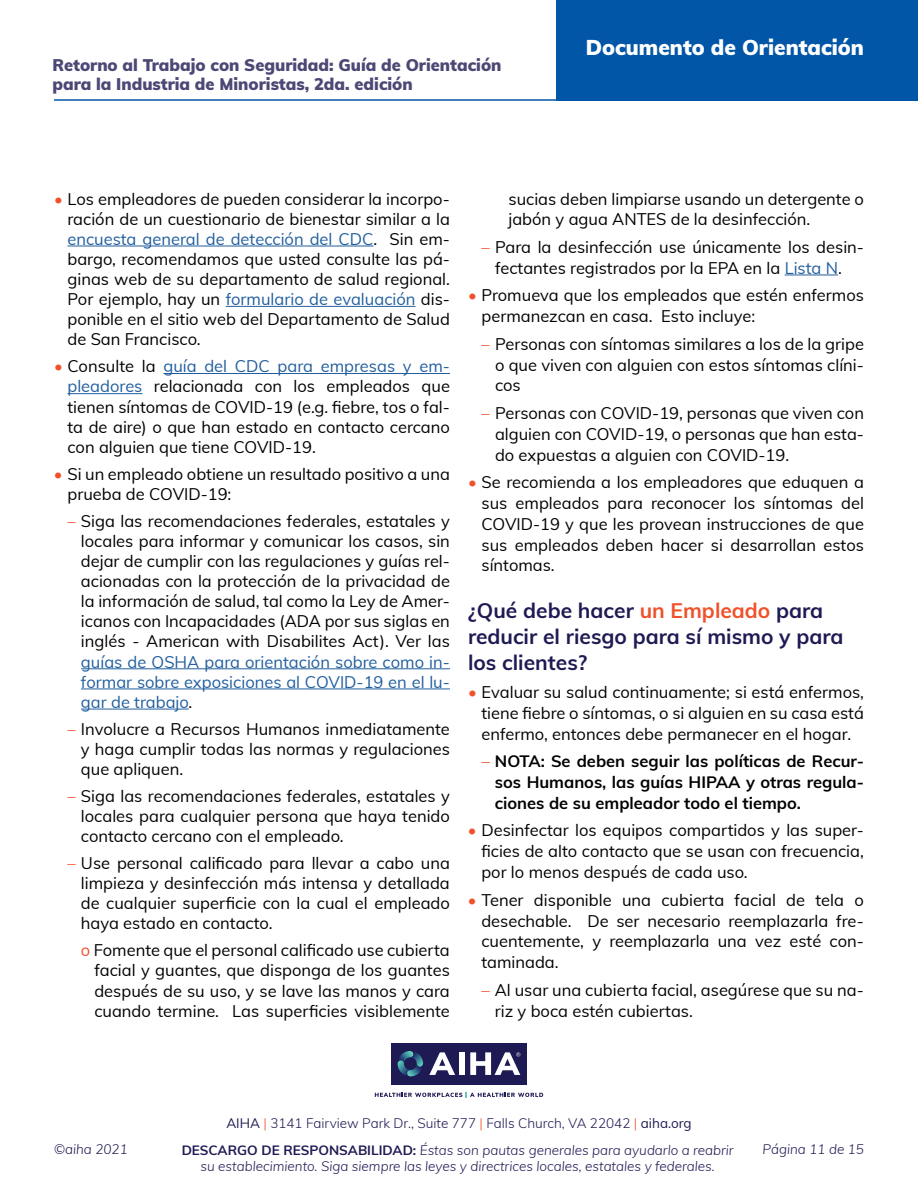
<style>
.page{position:relative;width:918px;height:1188px;background:#fff}
.page>*{position:absolute;margin:0;border:0;box-sizing:border-box;transform-origin:0 0}
.t1{font:700 21px/26.2px "Muli";color:#1e1a53}
.t2{font:900 21px "Muli";color:#fff}
.t3{font:16.5px/20.1px "Muli";color:#000;text-align:justify}
.t4{font:700 16.5px/20.9px "Muli";color:#000;text-align:justify}
.t5{font:16.5px/20.1px "Muli";color:#215e9e;text-align:justify}
.t6{font:900 16.5px/19.8px "Muli";color:#4b4875}
.t7{font:italic 300 13.5px/16.2px "Muli";color:#1e1a53;text-align:center}
.t8{font:300 13.5px "Muli";color:#1e1a53}
.s1{color:#f0512a}
.s2{color:#215e9e}
.s3{color:#000}
.s4{font-weight:400;color:#f0512a}
.s5{font-weight:400}
.s6{font-weight:700;font-style:normal}
</style>
<div class="page">
<hr style="left:54px;top:99px;width:537px;height:2px;background:#0256a7">
<div style="left:556px;top:0;width:362px;height:101px;background:#0256a7"></div>
<div style="left:391px;top:1043px;width:136px;height:42px;background:#1e1a53"></div>
<svg style="left:398px;top:1051px;width:25px;height:25px"></svg>
<svg style="left:375px;top:1092px;width:168px;height:5px"></svg>
<svg style="left:429px;top:1052px;width:26px;height:23px"></svg>
<div style="left:459px;top:1052px;width:6px;height:23px;background:#fff"></div>
<svg style="left:470px;top:1052px;width:50px;height:23px"></svg>
<hr style="left:68px;top:246px;width:306px;height:1px;background:#215e9e">
<hr style="left:226px;top:306px;width:189px;height:1px;background:#215e9e">
<hr style="left:163px;top:373px;width:287px;height:1px;background:#215e9e">
<hr style="left:68px;top:393px;width:75px;height:1px;background:#215e9e">
<hr style="left:81px;top:668px;width:369px;height:1px;background:#215e9e">
<hr style="left:81px;top:689px;width:369px;height:1px;background:#215e9e">
<hr style="left:81px;top:709px;width:108px;height:1px;background:#215e9e">
<hr style="left:785px;top:275px;width:53px;height:1px;background:#215e9e">
<p class="t6" style="left:52px;top:54px;width:451px">Retorno al Trabajo con Seguridad: Guía de Orientación para la Industria de Minoristas, 2da. edición</p>
<p class="t2" style="left:586px;top:32px;width:280px">Documento de Orientación</p>
<p class="t3" style="left:67px;top:188px;width:384px;text-indent:-13px"><span class="s1">•</span> Los empleadores de pueden considerar la incorpo&shy;ración de un cuestionario de bienestar similar a la <span class="s2">encuesta general de detección del CDC</span>. Sin em&shy;bargo, recomendamos que usted consulte las pá&shy;ginas web de su departamento de salud regional.<br>Por ejemplo, hay un <span class="s2">formulario de evaluación</span> dis&shy;ponible en el sitio web del Departamento de Salud de San Francisco.</p>
<p class="t3" style="left:67px;top:356px;width:384px;text-indent:-13px"><span class="s1">•</span> Consulte la <span class="s2">guía del CDC para empresas y em&shy;pleadores</span> relacionada con los empleados que tienen síntomas de COVID-19 (e.g. fiebre, tos o fal&shy;ta de aire) o que han estado en contacto cercano con alguien que tiene COVID-19.</p>
<p class="t3" style="left:67px;top:463px;width:384px;text-indent:-13px"><span class="s1">•</span> Si un empleado obtiene un resultado positivo a una prueba de COVID-19:</p>
<p class="t3" style="left:81px;top:510px;width:371px;text-indent:-13px"><span class="s1">–</span> Siga las recomendaciones federales, estatales y locales para informar y comunicar los casos, sin dejar de cumplir con las regulaciones y guías rel&shy;acionadas con la protección de la privacidad de la información de salud, tal como la Ley de Amer&shy;icanos con Incapacidades (ADA por sus siglas en inglés - American with Disabilites Act). Ver las</p>
<p class="t5" style="left:81px;top:651px;width:371px">guías de OSHA para orientación sobre como in&shy;formar sobre exposiciones al COVID-19 en el lu&shy;gar de trabajo<span class="s3">.</span></p>
<p class="t3" style="left:81px;top:718px;width:371px;text-indent:-13px"><span class="s1">–</span> Involucre a Recursos Humanos inmediatamente y haga cumplir todas las normas y regulaciones que apliquen.</p>
<p class="t3" style="left:81px;top:785px;width:371px;text-indent:-13px"><span class="s1">–</span> Siga las recomendaciones federales, estatales y locales para cualquier persona que haya tenido contacto cercano con el empleado.</p>
<p class="t3" style="left:81px;top:852px;width:371px;text-indent:-13px"><span class="s1">–</span> Use personal calificado para llevar a cabo una limpieza y desinfección más intensa y detallada de cualquier superficie con la cual el empleado haya estado en contacto.</p>
<p class="t3" style="left:94px;top:940px;width:357px;text-indent:-13px"><span class="s1">o</span> Fomente que el personal calificado use cubierta facial y guantes, que disponga de los guantes después de su uso, y se lave las manos y cara cuando termine. Las superficies visiblemente</p>
<p class="t3" style="left:508px;top:187px;width:357px;line-height:20.9px">sucias deben limpiarse usando un detergente o jabón y agua ANTES de la desinfección.</p>
<p class="t3" style="left:482px;top:236px;width:384px;line-height:20.9px;text-align:center"><span class="s1">–</span> Para la desinfección use únicamente los desin&shy;fectantes registrados por la EPA en la <span class="s2">Lista N</span>.</p>
<p class="t3" style="left:482px;top:284px;width:384px;line-height:20.9px;text-indent:-13px"><span class="s1">•</span> Promueva que los empleados que estén enfermos permanezcan en casa. Esto incluye:</p>
<p class="t3" style="left:495px;top:333px;width:371px;line-height:20.9px;text-indent:-13px"><span class="s1">–</span> Personas con síntomas similares a los de la gripe o que viven con alguien con estos síntomas clíni&shy;cos</p>
<p class="t3" style="left:495px;top:402px;width:371px;line-height:20.9px;text-indent:-13px"><span class="s1">–</span> Personas con COVID-19, personas que viven con alguien con COVID-19, o personas que han esta&shy;do expuestas a alguien con COVID-19.</p>
<p class="t3" style="left:482px;top:471px;width:384px;line-height:20.9px;text-indent:-13px"><span class="s1">•</span> Se recomienda a los empleadores que eduquen a sus empleados para reconocer los síntomas del COVID-19 y que les provean instrucciones de que sus empleados deben hacer si desarrollan estos síntomas.</p>
<p class="t1" style="left:468px;top:596px;width:377px">¿Qué debe hacer <span class="s1">un Empleado</span> para reducir el riesgo para sí mismo y para los clientes?</p>
<p class="t3" style="left:481px;top:681px;width:384px;line-height:20.9px;text-indent:-13px"><span class="s1">•</span> Evaluar su salud continuamente; si está enfermos, tiene fiebre o síntomas, o si alguien en su casa está enfermo, entonces debe permanecer en el hogar.</p>
<p class="t4" style="left:495px;top:750px;width:371px;text-indent:-13px"><span class="s4">–</span> NOTA: Se deben seguir las políticas de Recur&shy;sos Humanos, las guías HIPAA y otras regula&shy;ciones de su empleador todo el tiempo.</p>
<p class="t3" style="left:481px;top:819px;width:384px;line-height:20.9px;text-indent:-13px"><span class="s1">•</span> Desinfectar los equipos compartidos y las super&shy;ficies de alto contacto que se usan con frecuencia, por lo menos después de cada uso.</p>
<p class="t3" style="left:481px;top:889px;width:384px;line-height:20.9px;text-indent:-13px"><span class="s1">•</span> Tener disponible una cubierta facial de tela o desechable. De ser necesario reemplazarla fre&shy;cuentemente, y reemplazarla una vez esté con&shy;taminada.</p>
<p class="t3" style="left:495px;top:979px;width:370px;line-height:20.9px;text-indent:-13px"><span class="s1">–</span> Al usar una cubierta facial, asegúrese que su na&shy;riz y boca estén cubiertas.</p>
<p class="t8" style="left:226px;top:1113px;width:467px"><span class="s5">AIHA</span> <span class="s1">|</span> 3141 Fairview Park Dr., Suite 777 <span class="s1">|</span> Falls Church, VA 22042 <span class="s1">|</span> <span class="s5">aiha.org</span></p>
<p class="t7" style="left:182px;top:1141px;width:553px"><span class="s6">DESCARGO DE RESPONSABILIDAD:</span> Éstas son pautas generales para ayudarlo a reabrir su establecimiento. Siga siempre las leyes y directrices locales, estatales y federales.</p>
<p class="t7" style="left:54px;top:1141px;width:75px">©aiha 2021</p>
<p class="t7" style="left:763px;top:1141px;width:103px">Página 11 de 15</p>
</div>
